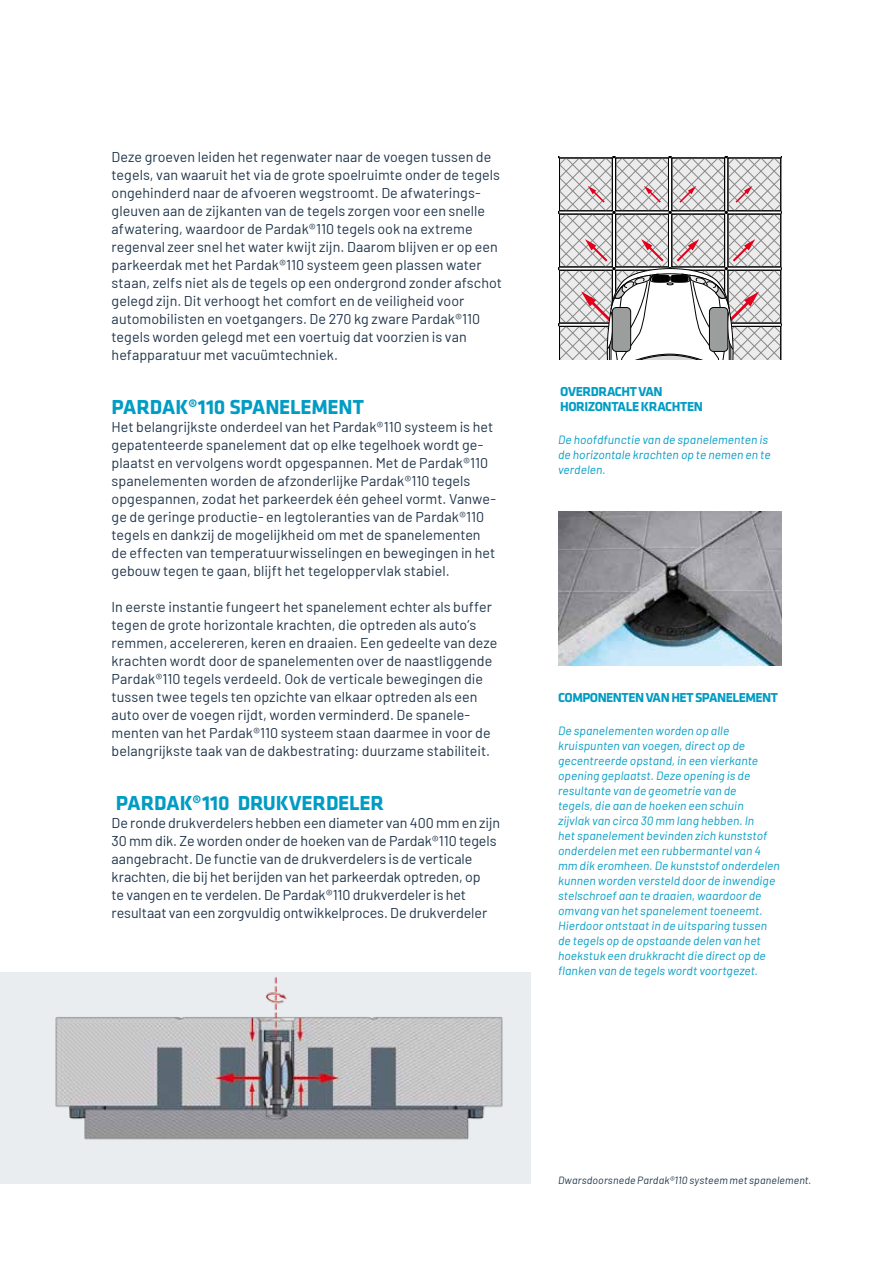
<style>
.page{position:relative;width:893px;height:1263px;background:#fff}
.page>*{position:absolute;margin:0;border:0;box-sizing:border-box;transform-origin:0 0}
.t1{font:700 21px "Klavika";letter-spacing:-.015em;color:#009cc4}
.t2{font:14.25px/18px "Barlow";letter-spacing:.005em;color:#20354a}
.t3{font:700 13.5px/15px "Klavika";letter-spacing:-.04em;color:#009cc4}
.t4{font:italic 12px/15px "Barlow";letter-spacing:.01em;color:#009cc4}
.t5{font:italic 10.5px "Barlow";letter-spacing:.015em;color:#20354a}
</style>
<div class="page">
<div style="left:0;top:972px;width:530px;height:212px;background:#eaedf0"></div>
<img style="left:55px;top:977px;width:448px;height:163px">
<svg style="left:558px;top:157px;width:224px;height:203px"></svg>
<div style="left:709px;top:307px;width:19px;height:44px;background:#9c9d9d;border-radius:4px"></div>
<div style="left:709px;top:307px;width:19px;height:44px;border:1px solid #000;border-radius:4px"></div>
<div style="left:612px;top:307px;width:19px;height:44px;background:#9c9d9d;border-radius:4px"></div>
<div style="left:612px;top:307px;width:19px;height:44px;border:1px solid #000;border-radius:4px"></div>
<img style="left:558px;top:512px;width:223px;height:153px">
<p class="t2" style="left:112px;top:147px;width:392px">Deze groeven leiden het regenwater naar de voegen tussen de tegels, van waaruit het via de grote spoelruimte onder de tegels ongehinderd naar de afvoeren wegstroomt. De afwaterings&shy;gleuven aan de zijkanten van de tegels zorgen voor een snelle afwatering, waardoor de Pardak®110 tegels ook na extreme regenval zeer snel het water kwijt zijn. Daarom blijven er op een parkeerdak met het Pardak®110 systeem geen plassen water staan, zelfs niet als de tegels op een ondergrond zonder afschot gelegd zijn. Dit verhoogt het comfort en de veiligheid voor automobilisten en voetgangers. De 270 kg zware Pardak®110 tegels worden gelegd met een voertuig dat voorzien is van hefapparatuur met vacuümtechniek.</p>
<h1 class="t1" style="left:112px;top:396px;width:254px">PARDAK®110 SPANELEMENT</h1>
<p class="t2" style="left:112px;top:417px;width:386px">Het belangrijkste onderdeel van het Pardak®110 systeem is het gepatenteerde spanelement dat op elke tegelhoek wordt ge&shy;plaatst en vervolgens wordt opgespannen. Met de Pardak®110 spanelementen worden de afzonderlijke Pardak®110 tegels opgespannen, zodat het parkeerdek één geheel vormt. Vanwe&shy;ge de geringe productie- en legtoleranties van de Pardak®110 tegels en dankzij de mogelijkheid om met de spanelementen de effecten van temperatuurwisselingen en bewegingen in het gebouw tegen te gaan, blijft het tegeloppervlak stabiel.</p>
<p class="t2" style="left:112px;top:597px;width:387px">In eerste instantie fungeert het spanelement echter als buffer tegen de grote horizontale krachten, die optreden als auto’s remmen, accelereren, keren en draaien. Een gedeelte van deze krachten wordt door de spanelementen over de naastliggende Pardak®110 tegels verdeeld. Ook de verticale bewegingen die tussen twee tegels ten opzichte van elkaar optreden als een auto over de voegen rijdt, worden verminderd. De spanele&shy;menten van het Pardak®110 systeem staan daarmee in voor de belangrijkste taak van de dakbestrating: duurzame stabiliteit.</p>
<h1 class="t1" style="left:116px;top:792px;width:270px">PARDAK®110 DRUKVERDELER</h1>
<p class="t2" style="left:112px;top:813px;width:390px">De ronde drukverdelers hebben een diameter van 400 mm en zijn 30 mm dik. Ze worden onder de hoeken van de Pardak®110 tegels aangebracht. De functie van de drukverdelers is de verticale krachten, die bij het berijden van het parkeerdak optreden, op<br>te vangen en te verdelen. De Pardak®110 drukverdeler is het resultaat van een zorgvuldig ontwikkelproces. De drukverdeler</p>
<p class="t3" style="left:560px;top:384px;width:144px">OVERDRACHT VAN<br>HORIZONTALE KRACHTEN</p>
<p class="t4" style="left:558px;top:431px;width:214px">De hoofdfunctie van de spanelementen is de horizontale krachten op te nemen en te verdelen.</p>
<p class="t3" style="left:558px;top:690px;width:221px">COMPONENTEN VAN HET SPANELEMENT</p>
<p class="t4" style="left:558px;top:722px;width:223px">De spanelementen worden op alle kruispunten van voegen, direct op de gecentreerde opstand, in een vierkante opening geplaatst. Deze opening is de resultante van de geometrie van de<br>tegels, die aan de hoeken een schuin<br>zijvlak van circa 30 mm lang hebben. In<br>het spanelement bevinden zich kunststof onderdelen met een rubbermantel van 4 mm dik eromheen. De kunststof onderdelen kunnen worden versteld door de inwendige stelschroef aan te draaien, waardoor de omvang van het spanelement toeneemt.<br>Hierdoor ontstaat in de uitsparing tussen de tegels op de opstaande delen van het hoekstuk een drukkracht die direct op de flanken van de tegels wordt voortgezet.</p>
<p class="t5" style="left:558px;top:1173px;width:255px">Dwarsdoorsnede Pardak®110 systeem met spanelement.</p>
</div>
